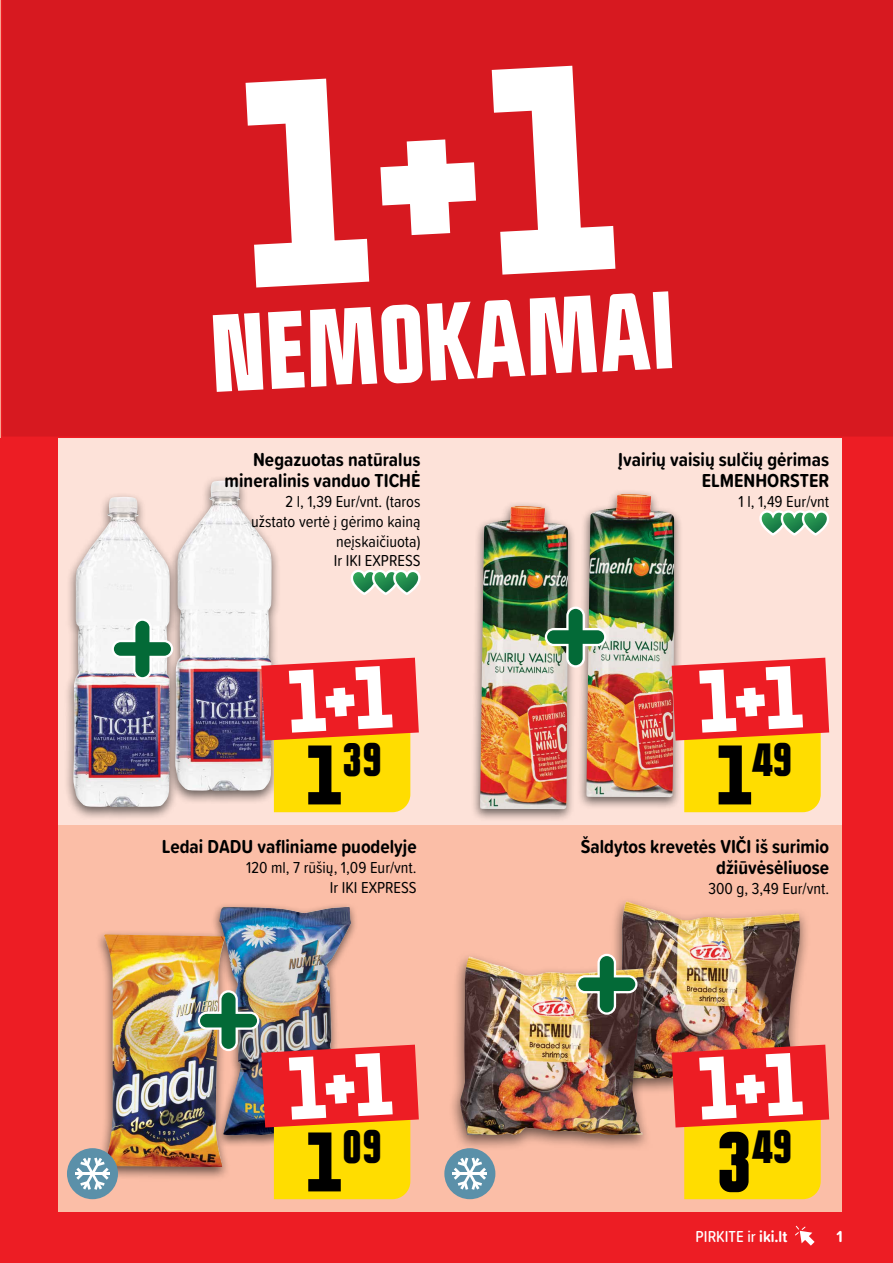
<style>
.page{position:relative;width:893px;height:1263px;background:#ed1d24}
.page>*{position:absolute;margin:0;border:0;box-sizing:border-box;transform-origin:0 0}
.t1{font:900 condensed 96px "Politica";color:#fff}
.t2{font:900 condensed 42.6px "Politica";color:#000}
.t3{font:700 19.5px/21px "Proxima Soft Cond";color:#000;text-align:right}
.t4{font:16.5px/19.8px "Proxima Soft Cond";color:#000;text-align:right}
.t5{font:500 16.5px "Proxima Soft Cond";color:#fff}
.t6{font:700 16.5px "Proxima Soft Cond";color:#fff}
.s1{font-size:77.1px}
.s2{font-weight:700}
</style>
<div class="page">
<div style="left:0;top:0;width:842px;height:1212px;background:#fbbea7"></div>
<svg style="left:795px;top:1225px;width:20px;height:20px"></svg>
<div style="left:0;top:438px;width:842px;height:387px;background:#fde2d9"></div>
<div style="left:1px;top:0;width:892px;height:438px;background:#d71920"></div>
<div style="left:0;top:438px;width:57px;height:825px;background:#ed1d24"></div>
<div style="left:165px;top:475px;width:116px;height:329px;background:#000;opacity:.58"></div>
<img style="left:175px;top:481px;width:97px;height:310px">
<div style="left:64px;top:492px;width:115px;height:329px;background:#000;opacity:.58"></div>
<img style="left:73px;top:497px;width:97px;height:310px">
<svg style="left:350px;top:569px;width:71px;height:26px"></svg>
<svg style="left:110px;top:617px;width:64px;height:64px;background:#a2c0b0"></svg>
<div style="left:471px;top:501px;width:106px;height:321px;background:#000;opacity:.58"></div>
<img style="left:480px;top:506px;width:88px;height:303px">
<div style="left:577px;top:489px;width:106px;height:321px;background:#000;opacity:.58"></div>
<img style="left:586px;top:494px;width:89px;height:303px">
<svg style="left:759px;top:510px;width:70px;height:26px"></svg>
<img style="left:544px;top:605px;width:64px;height:64px">
<div style="left:606px;top:896px;width:205px;height:199px;background:#000;opacity:.58"></div>
<img style="left:617px;top:901px;width:183px;height:178px">
<div style="left:211px;top:902px;width:148px;height:246px;background:#000;opacity:.58"></div>
<img style="left:219px;top:907px;width:132px;height:82px">
<div style="left:448px;top:951px;width:207px;height:201px;background:#000;opacity:.58"></div>
<img style="left:460px;top:957px;width:184px;height:178px">
<div style="left:95px;top:929px;width:139px;height:252px;background:#000;opacity:.58"></div>
<img style="left:104px;top:934px;width:121px;height:233px">
<div style="left:67px;top:1148px;width:51px;height:51px;background:#5b90a9;border-radius:50%"></div>
<hr style="left:75px;top:1172px;width:35px;height:3px;background:#fff">
<svg style="left:76px;top:1157px;width:33px;height:33px"></svg>
<div style="left:444px;top:1148px;width:51px;height:51px;background:#5b90a9;border-radius:50%"></div>
<hr style="left:452px;top:1172px;width:35px;height:3px;background:#fff">
<svg style="left:454px;top:1157px;width:32px;height:33px"></svg>
<svg style="left:575px;top:953px;width:64px;height:63px;background:#788464"></svg>
<div style="left:246px;top:64px;width:369px;height:223px;background:#d71920"></div>
<svg style="left:261px;top:658px;width:158px;height:154px;background:#f4842a"></svg>
<svg style="left:672px;top:658px;width:157px;height:154px;background:#f5852a"></svg>
<img style="left:197px;top:989px;width:222px;height:210px">
<svg style="left:672px;top:1045px;width:157px;height:154px;background:#f58124"></svg>
<h1 class="t1" style="left:207px;top:280px;width:465px;rotate:-3deg">NEMOKAMAI</h1>
<p class="t3" style="left:225px;top:448px;width:197px">Negazuotas natūralus mineralinis vanduo TICHĖ</p>
<p class="t4" style="left:251px;top:491px;width:171px">2 l, 1,39 Eur/vnt. (taros užstato vertė į gėrimo kainą neįskaičiuota)<br>Ir IKI EXPRESS</p>
<h2 class="t2" style="left:306px;top:726px;width:78px"><span class="s1">1</span>39</h2>
<p class="t3" style="left:162px;top:835px;width:256px">Ledai DADU vafliniame puodelyje</p>
<p class="t4" style="left:246px;top:857px;width:172px">120 ml, 7 rūšių, 1,09 Eur/vnt.<br>Ir IKI EXPRESS</p>
<h2 class="t2" style="left:306px;top:1113px;width:78px"><span class="s1">1</span>09</h2>
<p class="t3" style="left:618px;top:448px;width:213px">Įvairių vaisių sulčių gėrimas<br>ELMENHORSTER</p>
<p class="t4" style="left:739px;top:491px;width:92px">1 l, 1,49 Eur/vnt</p>
<h2 class="t2" style="left:716px;top:726px;width:78px"><span class="s1">1</span>49</h2>
<p class="t3" style="left:581px;top:835px;width:250px">Šaldytos krevetės VIČI iš surimio džiūvėsėliuose</p>
<p class="t4" style="left:708px;top:878px;width:122px">300 g, 3,49 Eur/vnt.</p>
<h2 class="t2" style="left:716px;top:1113px;width:78px"><span class="s1">3</span>49</h2>
<p class="t5" style="left:696px;top:1224px;width:93px">PIRKITE ir <span class="s2">iki.lt</span></p>
<p class="t6" style="left:836px;top:1224px;width:8px">1</p>
</div>
